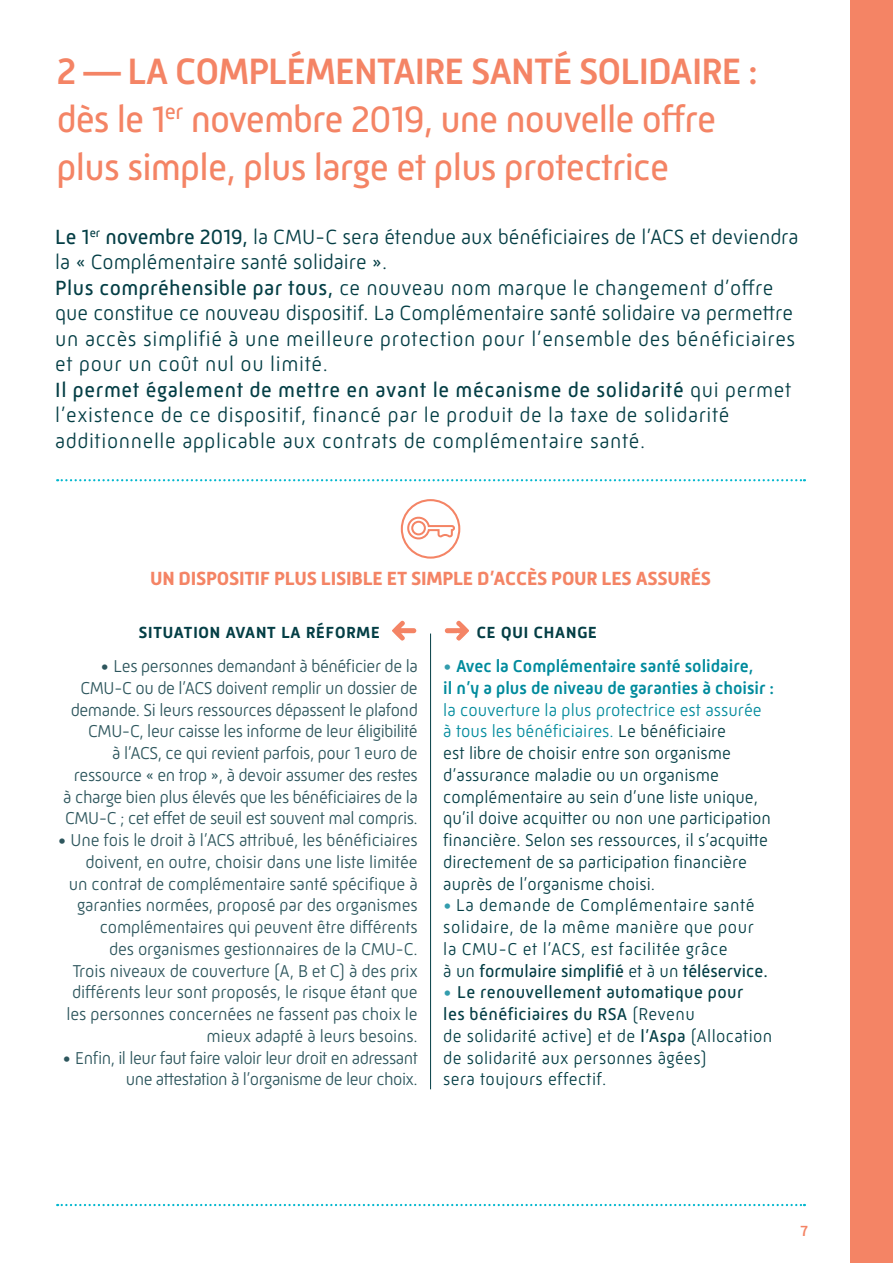
<style>
.page{position:relative;width:893px;height:1263px;background:#fff}
.page>*{position:absolute;margin:0;border:0;box-sizing:border-box;transform-origin:0 0}
.t1{font:37.5px/48px "Mic 32 New";letter-spacing:-.02em;color:#f48465}
.t2{font:300 21px/25.5px "Mic 32 New";letter-spacing:.03em;color:#043e45}
.t3{font:700 19.5px "Mic 32 New";letter-spacing:-.01em;color:#f48465}
.t4{font:500 19.5px "Mic 32 New";letter-spacing:.01em;color:#043e45}
.t5{font:300 17.55px/21.8px "Mic 32 New";letter-spacing:-.025em;color:#2d565d;text-align:right}
.t6{font:300 17.55px/21.8px "Mic 32 New";color:#043e45}
.t7{font:300 17.55px/21.8px "Mic 32 New";letter-spacing:.02em;color:#043e45}
.t8{font:300 17.55px/21.8px "Mic 32 New";letter-spacing:.03em;color:#043e45}
.t9{font:500 17.55px/21.8px "Mic 32 New";color:#008b9d}
.t10{font:500 15px "Mic 32 New";color:#f48465}
.s1{font-weight:500}
.s2{font-weight:400}
.s3{font-weight:300;color:#339dad}
.s4{color:#008b9d}
.s5{color:#339dad}
</style>
<div class="page">
<div style="left:850px;top:0;width:43px;height:1263px;background:#f48465"></div>
<svg style="left:57px;top:1204px;width:748px;height:2px"></svg>
<svg style="left:57px;top:479px;width:748px;height:2px"></svg>
<hr style="left:430px;top:633px;width:1px;height:456px;background:#043e45">
<svg style="left:392px;top:620px;width:25px;height:21px"></svg>
<svg style="left:444px;top:620px;width:25px;height:21px"></svg>
<div style="left:401px;top:499px;width:59px;height:60px;border:2px solid #f48465;border-radius:50%"></div>
<svg style="left:407px;top:517px;width:49px;height:22px"></svg>
<h1 class="t1" style="left:57px;top:47px;width:703px"><span class="s1">2 — LA COMPLÉMENTAIRE SANTÉ SOLIDAIRE : </span>dès le 1<sup>er</sup> novembre 2019, une nouvelle offre plus simple, plus large et plus protectrice</h1>
<p class="t2" style="left:55px;top:224px;width:745px"><span class="s2">Le 1</span><sup>er</sup> <span class="s2">novembre 2019,</span> la CMU-C sera étendue aux bénéficiaires de l’ACS et deviendra la « Complémentaire santé solidaire ».<br><span class="s2">Plus compréhensible par tous,</span> ce nouveau nom marque le changement d’offre que constitue ce nouveau dispositif. La Complémentaire santé solidaire va permettre un accès simplifié à une meilleure protection pour l’ensemble des bénéficiaires et pour un coût nul ou limité.<br><span class="s2">Il permet également de mettre en avant le mécanisme de solidarité</span> qui permet l’existence de ce dispositif, financé par le produit de la taxe de solidarité additionnelle applicable aux contrats de complémentaire santé.</p>
<p class="t3" style="left:150px;top:567px;width:562px">UN DISPOSITIF PLUS LISIBLE ET SIMPLE D’ACCÈS POUR LES ASSURÉS</p>
<p class="t4" style="left:138px;top:620px;width:243px">situation avant la réforme</p>
<p class="t5" style="left:63px;top:655px;width:356px">• Les personnes demandant à bénéficier de la CMU-C ou de l’ACS doivent remplir un dossier de demande. Si leurs ressources dépassent le plafond CMU-C, leur caisse les informe de leur éligibilité<br>à l’ACS, ce qui revient parfois, pour 1 euro de ressource « en trop », à devoir assumer des restes à charge bien plus élevés que les bénéficiaires de la CMU-C ; cet effet de seuil est souvent mal compris.</p>
<p class="t5" style="left:58px;top:829px;width:361px">• Une fois le droit à l’ACS attribué, les bénéficiaires doivent, en outre, choisir dans une liste limitée<br>un contrat de complémentaire santé spécifique à garanties normées, proposé par des organismes complémentaires qui peuvent être différents<br>des organismes gestionnaires de la CMU-C.<br>Trois niveaux de couverture (A, B et C) à des prix différents leur sont proposés, le risque étant que les personnes concernées ne fassent pas choix le mieux adapté à leurs besoins.</p>
<p class="t5" style="left:62px;top:1047px;width:357px">• Enfin, il leur faut faire valoir leur droit en adressant une attestation à l’organisme de leur choix.</p>
<p class="t4" style="left:476px;top:620px;width:122px">ce qui change</p>
<p class="t9" style="left:443px;top:655px;width:332px"><span class="s3">•</span> Avec la Complémentaire santé solidaire,<br>il n’y a plus de niveau de garanties à choisir :</p>
<p class="t6" style="left:443px;top:699px;width:329px"><span class="s4">la couverture la plus protectrice est assurée à tous les bénéficiaires.</span> Le bénéficiaire<br>est libre de choisir entre son organisme d’assurance maladie ou un organisme complémentaire au sein d’une liste unique, qu’il doive acquitter ou non une participation financière. Selon ses ressources, il s’acquitte directement de sa participation financière auprès de l’organisme choisi.</p>
<p class="t8" style="left:443px;top:894px;width:326px"><span class="s5">•</span> La demande de Complémentaire santé solidaire, de la même manière que pour la CMU-C et l’ACS, est facilitée grâce<br>à un <span class="s2">formulaire simplifié</span> et à un <span class="s2">téléservice.</span></p>
<p class="t7" style="left:443px;top:981px;width:331px"><span class="s5">•</span> <span class="s2">Le renouvellement automatique pour<br>les bénéficiaires du RSA</span> (Revenu<br>de solidarité active) et de <span class="s2">l’Aspa</span> (Allocation de solidarité aux personnes âgées)<br>sera toujours effectif.</p>
<p class="t10" style="left:800px;top:1222px;width:9px">7</p>
</div>
